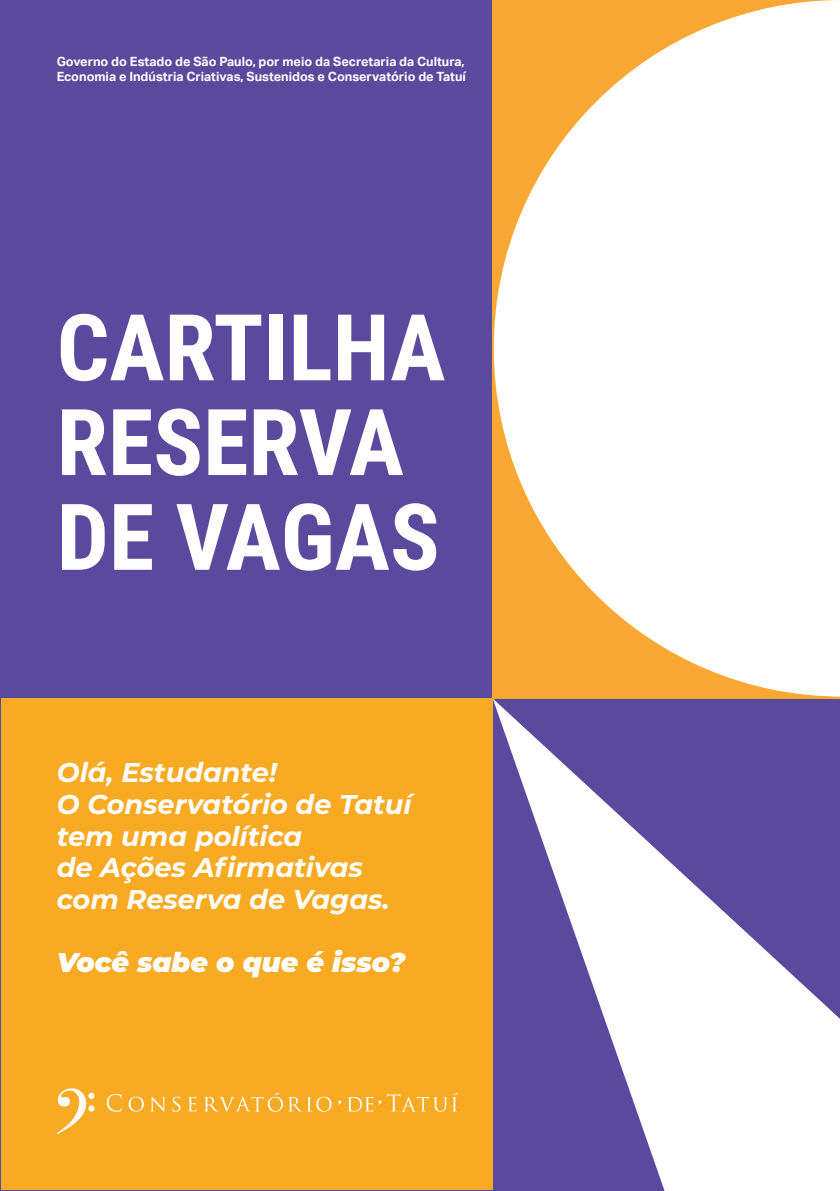
<style>
.page{position:relative;width:840px;height:1191px;background:#fff}
.page>*{position:absolute;margin:0;border:0;box-sizing:border-box;transform-origin:0 0}
.t1{font:700 92.2px/94.8px "Roboto Condensed";color:#fff}
.t2{font:italic 700 27.2px "Montserrat";color:#fff}
.t3{font:italic 900 27.2px "Montserrat";color:#fff}
.t4{font:700 12.8px/15.6px "Aktiv Grotesk";color:#fff}
</style>
<div class="page">
<div style="left:0;top:0;width:839px;height:1191px;background:#5b499e"></div>
<div style="left:1px;top:698px;width:491px;height:492px;background:#f8aa23"></div>
<svg style="left:107px;top:1094px;width:14px;height:17px"></svg>
<svg style="left:128px;top:1096px;width:16px;height:15px"></svg>
<svg style="left:151px;top:1096px;width:15px;height:15px"></svg>
<svg style="left:172px;top:1096px;width:8px;height:15px"></svg>
<svg style="left:188px;top:1096px;width:9px;height:15px"></svg>
<svg style="left:204px;top:1092px;width:127px;height:19px"></svg>
<svg style="left:347px;top:1092px;width:110px;height:19px"></svg>
<svg style="left:337px;top:1100px;width:4px;height:4px"></svg>
<svg style="left:57px;top:1088px;width:37px;height:46px"></svg>
<svg style="left:493px;top:0;width:346px;height:696px;background:#fdebd2"></svg>
<svg style="left:492px;top:698px;width:347px;height:493px"></svg>
<p class="t4" style="left:57px;top:54px;width:410px">Governo do Estado de São Paulo, por meio da Secretaria da Cultura,<br>Economia e Indústria Criativas, Sustenidos e Conservatório de Tatuí</p>
<p class="t1" style="left:57px;top:297px;width:390px">CARTILHA</p>
<p class="t1" style="left:57px;top:391px;width:384px">RESERVA<br>DE VAGAS</p>
<p class="t2" style="left:57px;top:753px;width:221px">Olá, Estudante!</p>
<p class="t2" style="left:57px;top:784px;width:356px">O Conservatório de Tatuí</p>
<p class="t2" style="left:57px;top:816px;width:247px">tem uma política</p>
<p class="t2" style="left:57px;top:848px;width:307px">de Ações Afirmativas</p>
<p class="t2" style="left:57px;top:879px;width:334px">com Reserva de Vagas.</p>
<p class="t3" style="left:57px;top:942px;width:350px">Você sabe o que é isso?</p>
</div>
